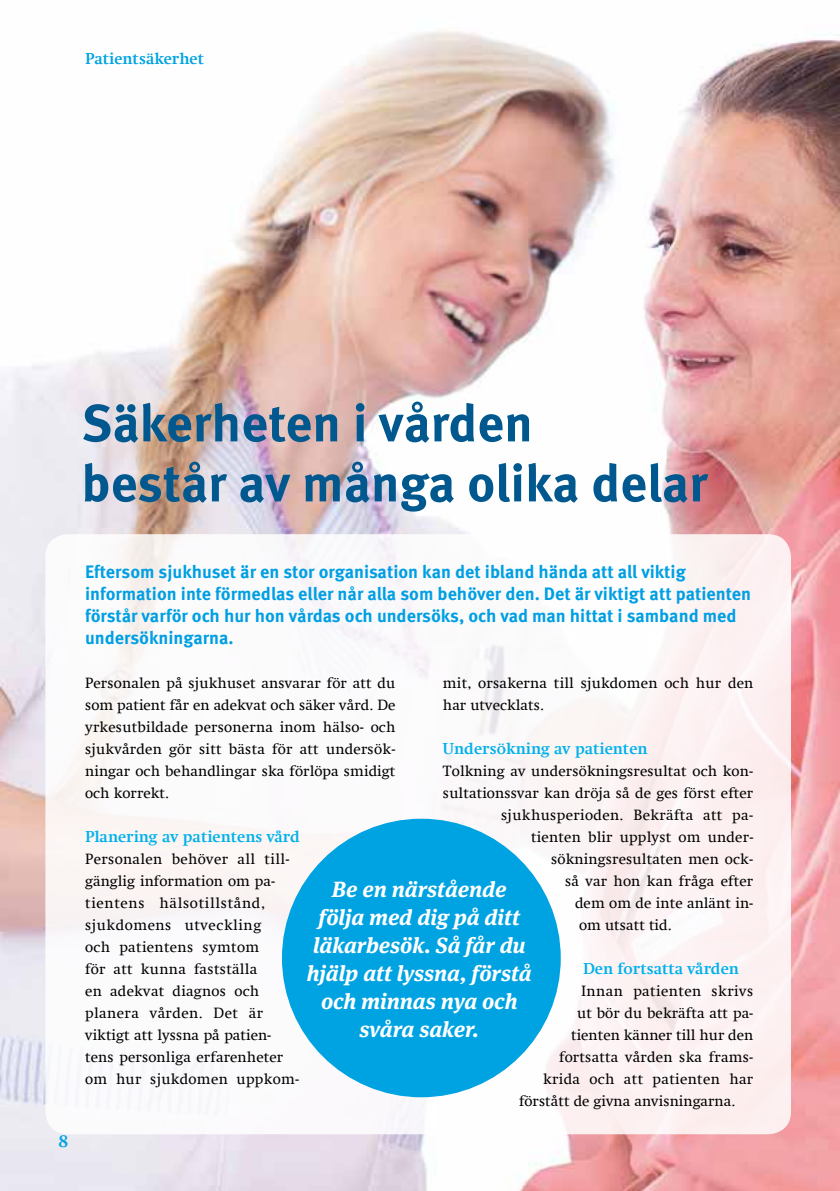
<style>
.page{position:relative;width:840px;height:1191px;background:#fff}
.page>*{position:absolute;margin:0;border:0;box-sizing:border-box;transform-origin:0 0}
.t1{font:700 52px/60px "Meta Pro";color:#00588e}
.t2{font:italic 700 22px/28px "Meta Serif OT";color:#fff;text-align:center}
.t3{font:700 18px/22px "Meta Pro";color:#009fe3}
.t4{font:700 18px "Swift Com";color:#00a3e2}
.t5{font:700 16px "Swift Com";color:#00b1eb}
.t6{font:700 16px "Swift Com";color:#00a3e2}
.t7{font:15px/22px "Swift Com";letter-spacing:.005em;color:#000}
.t8{font:15px "Swift Com";letter-spacing:.025em;color:#000}
</style>
<div class="page">
<img style="left:0;top:31px;width:839px;height:1160px">
<div style="left:45px;top:534px;width:745px;height:600px;background:#fff;border-radius:23px"></div>
<div style="left:282px;top:818px;width:278px;height:279px;background:#00a3e2;border-radius:50%"></div>
<p class="t6" style="left:85px;top:49px;width:120px">Patientsäkerhet</p>
<h1 class="t1" style="left:81px;top:395px;width:627px">Säkerheten i vården<br>består av många olika delar</h1>
<p class="t4" style="left:58px;top:1130px;width:11px">8</p>
<p class="t3" style="left:85px;top:561px;width:667px">Eftersom sjukhuset är en stor organisation kan det ibland hända att all viktig information inte förmedlas eller når alla som behöver den. Det är viktigt att patienten förstår varför och hur hon vårdas och undersöks, och vad man hittat i samband med undersökningarna.</p>
<p class="t7" style="left:85px;top:672px;width:312px;text-align:justify">Personalen på sjukhuset ansvarar för att du som patient får en adekvat och säker vård. De yrkesutbildade personerna inom hälso- och sjukvården gör sitt bästa för att undersök&shy;ningar och behandlingar ska förlöpa smidigt och korrekt.</p>
<p class="t5" style="left:85px;top:827px;width:216px">Planering av patientens vård</p>
<p class="t7" style="left:85px;top:848px;width:215px">Personalen behöver all till&shy;gänglig information om pa&shy;tientens hälsotillstånd, sjukdomens utveckling<br>och patientens symtom<br>för att kunna fastställa<br>en adekvat diagnos och planera vården. Det är viktigt att lyssna på patien&shy;tens personliga erfarenheter om hur sjukdomen uppkom-</p>
<p class="t7" style="left:442px;top:672px;width:312px">mit, orsakerna till sjukdomen och hur den har utvecklats.</p>
<p class="t5" style="left:442px;top:739px;width:206px">Undersökning av patienten</p>
<p class="t7" style="left:442px;top:760px;width:311px">Tolkning av undersökningsresultat och kon-</p>
<p class="t7" style="left:442px;top:782px;width:311px">sultationssvar kan dröja så de ges först efter</p>
<p class="t7" style="left:500px;top:804px;width:253px">sjukhusperioden. Bekräfta att pa-</p>
<p class="t7" style="left:530px;top:826px;width:224px">tienten blir upplyst om under-</p>
<p class="t7" style="left:550px;top:848px;width:203px">sökningsresultaten men ock-</p>
<p class="t7" style="left:564px;top:870px;width:190px">så var hon kan fråga efter</p>
<p class="t7" style="left:574px;top:892px;width:179px">dem om de inte anlänt in-</p>
<p class="t7" style="left:578px;top:914px;width:94px">om utsatt tid.</p>
<p class="t5" style="left:582px;top:959px;width:157px">Den fortsatta vården</p>
<p class="t8" style="left:580px;top:982px;width:174px">Innan patienten skrivs</p>
<p class="t7" style="left:576px;top:1002px;width:178px">ut bör du bekräfta att pa-</p>
<p class="t7" style="left:570px;top:1024px;width:184px">tienten känner till hur den</p>
<p class="t7" style="left:558px;top:1046px;width:195px">fortsatta vården ska frams-</p>
<p class="t7" style="left:542px;top:1068px;width:212px">krida och att patienten har</p>
<p class="t7" style="left:518px;top:1090px;width:218px">förstått de givna anvisningarna.</p>
<h2 class="t2" style="left:307px;top:876px;width:226px">Be en närstående följa med dig på ditt läkarbesök. Så får du hjälp att lyssna, förstå och minnas nya och svåra saker.</h2>
</div>
